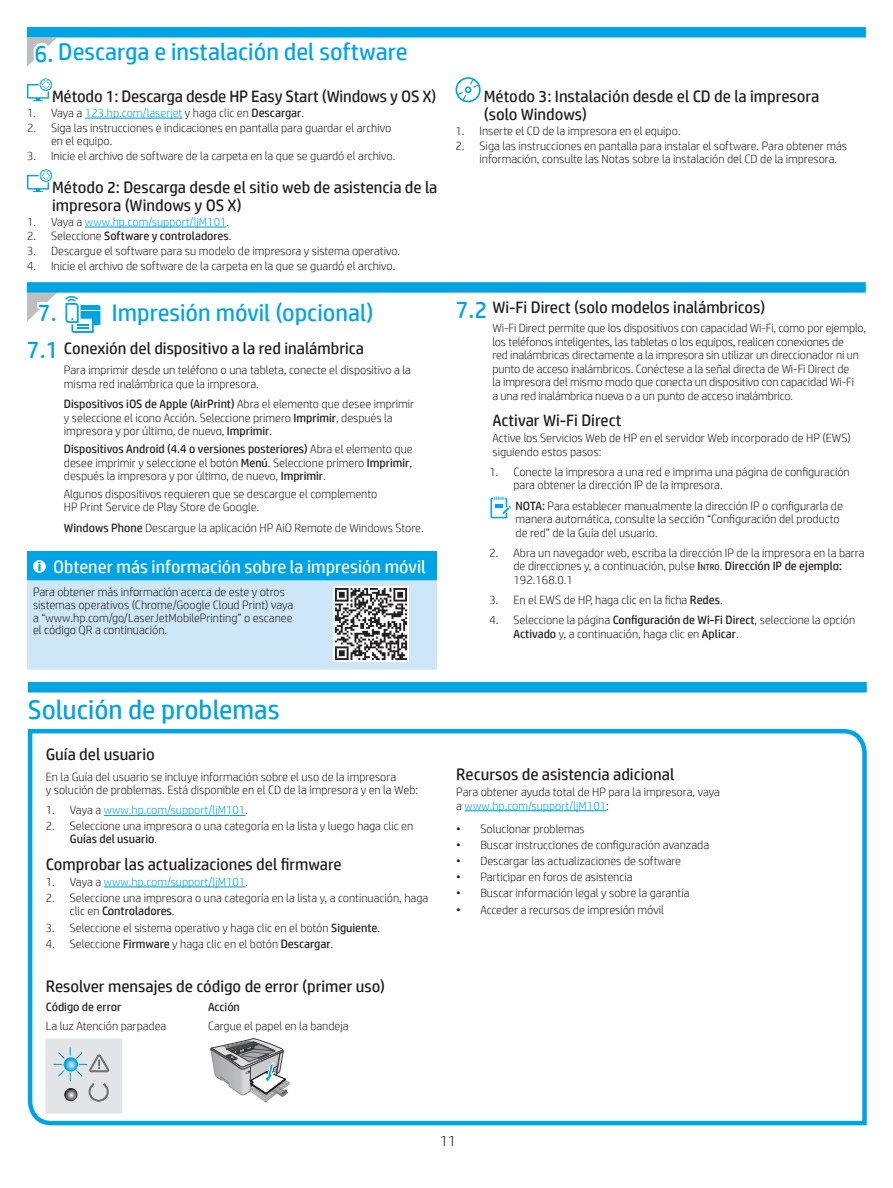
<style>
.page{position:relative;width:893px;height:1188px;background:#fff}
.page>*{position:absolute;margin:0;border:0;box-sizing:border-box;transform-origin:0 0}
.t1{font:27px "HP Simplified";color:#00a4e4}
.t2{font:24px "HP Simplified";color:#00a4e4}
.t3{font:18px "HP Simplified";color:#fff}
.t4{font:16.5px/18px "HP Simplified";color:#231f20}
.t5{font:300 15px "HP Simplified";color:#231f20}
.t6{font:300 12px/13.5px "HP Simplified";color:#231f20}
.t7{font:300 12px "HP Simplified";color:#00a4e4}
.t8{font:12px "HP Simplified";color:#231f20}
.s1{color:#00a4e4}
.s2{font-weight:400}
.s3{color:#231f20}
.s4{font-weight:300}
.s5{font-weight:400;font-size:8.4px}
</style>
<div class="page">
<div style="left:27px;top:282px;width:838px;height:11px;background:#00a4e4"></div>
<div style="left:27px;top:27px;width:838px;height:11px;background:#00a4e4"></div>
<svg style="left:27px;top:37px;width:31px;height:30px"></svg>
<hr style="left:85px;top:118px;width:97px;height:1px;background:#00a4e4">
<hr style="left:85px;top:227px;width:141px;height:1px;background:#00a4e4">
<svg style="left:27px;top:78px;width:25px;height:23px"></svg>
<svg style="left:27px;top:169px;width:25px;height:23px"></svg>
<svg style="left:455px;top:77px;width:25px;height:25px"></svg>
<svg style="left:27px;top:292px;width:73px;height:41px"></svg>
<svg style="left:490px;top:497px;width:20px;height:21px"></svg>
<div style="left:27px;top:551px;width:409px;height:29px;background:#00a4e4"></div>
<div style="left:27px;top:580px;width:409px;height:90px;background:#cde7f8"></div>
<svg style="left:33px;top:560px;width:13px;height:13px"></svg>
<img style="left:333px;top:586px;width:75px;height:76px">
<div style="left:28px;top:682px;width:838px;height:11px;background:#00a4e4"></div>
<svg style="left:27px;top:728px;width:840px;height:398px"></svg>
<svg style="left:210px;top:1039px;width:79px;height:63px"></svg>
<svg style="left:45px;top:1038px;width:77px;height:76px;background:#d4dbde"></svg>
<h2 class="t2" style="left:34px;top:36px;width:374px">6. Descarga e instalación del software</h2>
<h3 class="t4" style="left:52px;top:87px;width:386px">Método 1: Descarga desde HP Easy Start (Windows y OS X)</h3>
<p class="t6" style="left:27px;top:106px;width:278px">1. Vaya a <span class="s1">123.hp.com/laserjet</span> y haga clic en <span class="s2">Descargar</span>.</p>
<p class="t6" style="left:51px;top:120px;width:341px;text-indent:-24px">2. Siga las instrucciones e indicaciones en pantalla para guardar el archivo en el equipo.</p>
<p class="t6" style="left:27px;top:148px;width:369px">3. Inicie el archivo de software de la carpeta en la que se guardó el archivo.</p>
<h3 class="t4" style="left:52px;top:178px;width:386px">Método 2: Descarga desde el sitio web de asistencia de la impresora (Windows y OS X)</h3>
<p class="t7" style="left:27px;top:214px;width:204px"><span class="s3">1. Vaya a</span> www.hp.com/support/ljM101<span class="s3">.</span></p>
<p class="t8" style="left:27px;top:228px;width:206px"><span class="s4">2. Seleccione</span> Software y controladores<span class="s4">.</span></p>
<p class="t6" style="left:27px;top:244px;width:374px">3. Descargue el software para su modelo de impresora y sistema operativo.</p>
<p class="t6" style="left:27px;top:258px;width:369px">4. Inicie el archivo de software de la carpeta en la que se guardó el archivo.</p>
<h3 class="t4" style="left:483px;top:87px;width:337px">Método 3: Instalación desde el CD de la impresora (solo Windows)</h3>
<p class="t6" style="left:455px;top:124px;width:226px">1. Inserte el CD de la impresora en el equipo.</p>
<p class="t6" style="left:479px;top:138px;width:369px;text-indent:-24px">2. Siga las instrucciones en pantalla para instalar el software. Para obtener más información, consulte las Notas sobre la instalación del CD de la impresora.</p>
<h2 class="t2" style="left:38px;top:297px;width:337px">7. Impresión móvil (opcional)</h2>
<h3 class="t4" style="left:492px;top:298px;width:274px">Wi-Fi Direct (solo modelos inalámbricos)</h3>
<p class="t6" style="left:492px;top:321px;width:375px">Wi-Fi Direct permite que los dispositivos con capacidad Wi-Fi, como por ejemplo, los teléfonos inteligentes, las tabletas o los equipos, realicen conexiones de<br>red inalámbricas directamente a la impresora sin utilizar un direccionador ni un punto de acceso inalámbricos. Conéctese a la señal directa de Wi-Fi Direct de<br>la impresora del mismo modo que conecta un dispositivo con capacidad Wi-Fi<br>a una red inalámbrica nueva o a un punto de acceso inalámbrico.</p>
<h3 class="t4" style="left:492px;top:411px;width:130px">Activar Wi-Fi Direct</h3>
<p class="t6" style="left:492px;top:431px;width:359px">Active los Servicios Web de HP en el servidor Web incorporado de HP (EWS) siguiendo estos pasos:</p>
<p class="t6" style="left:513px;top:465px;width:337px;text-indent:-24px">1. Conecte la impresora a una red e imprima una página de configuración para obtener la dirección IP de la impresora.</p>
<p class="t6" style="left:515px;top:498px;width:328px"><span class="s2">NOTA:</span> Para establecer manualmente la dirección IP o configurarla de manera automática, consulte la sección “Configuración del producto de red” de la Guía del usuario.</p>
<p class="t6" style="left:513px;top:546px;width:352px;text-indent:-24px">2. Abra un navegador web, escriba la dirección IP de la impresora en la barra de direcciones y, a continuación, pulse <span class="s2">I</span><span class="s5">NTRO</span>. <span class="s2">Dirección IP de ejemplo:<br></span>192.168.0.1</p>
<p class="t6" style="left:489px;top:593px;width:235px">3. En el EWS de HP, haga clic en la ficha <span class="s2">Redes</span>.</p>
<p class="t6" style="left:513px;top:613px;width:343px;text-indent:-24px">4. Seleccione la página <span class="s2">Configuración de Wi-Fi Direct</span>, seleccione la opción<br><span class="s2">Activado</span> y, a continuación, haga clic en <span class="s2">Aplicar</span>.</p>
<h2 class="t2" style="left:455px;top:294px;width:33px">7.2</h2>
<h2 class="t2" style="left:27px;top:334px;width:33px">7.1</h2>
<h3 class="t4" style="left:64px;top:339px;width:301px">Conexión del dispositivo a la red inalámbrica</h3>
<p class="t6" style="left:64px;top:363px;width:348px">Para imprimir desde un teléfono o una tableta, conecte el dispositivo a la misma red inalámbrica que la impresora.</p>
<p class="t6" style="left:64px;top:397px;width:351px"><span class="s2">Dispositivos iOS de Apple (AirPrint)</span> Abra el elemento que desee imprimir y seleccione el icono Acción. Seleccione primero <span class="s2">Imprimir</span>, después la impresora y por último, de nuevo, <span class="s2">Imprimir</span>.</p>
<p class="t6" style="left:64px;top:442px;width:350px;text-align:justify"><span class="s2">Dispositivos Android (4.4 o versiones posteriores)</span> Abra el elemento que desee imprimir y seleccione el botón <span class="s2">Menú</span>. Seleccione primero <span class="s2">Imprimir</span>, después la impresora y por último, de nuevo, <span class="s2">Imprimir</span>.</p>
<p class="t6" style="left:64px;top:487px;width:315px">Algunos dispositivos requieren que se descargue el complemento<br>HP Print Service de Play Store de Google.</p>
<p class="t6" style="left:64px;top:521px;width:361px"><span class="s2">Windows Phone</span> Descargue la aplicación HP AiO Remote de Windows Store.</p>
<h3 class="t3" style="left:53px;top:555px;width:374px">Obtener más información sobre la impresión móvil</h3>
<p class="t6" style="left:33px;top:585px;width:262px;line-height:12.8px">Para obtener más información acerca de este y otros sistemas operativos (Chrome/Google Cloud Print) vaya a “www.hp.com/go/LaserJetMobilePrinting” o escanee el código QR a continuación.</p>
<h1 class="t1" style="left:28px;top:692px;width:253px">Solución de problemas</h1>
<h3 class="t4" style="left:46px;top:745px;width:110px">Guía del usuario</h3>
<p class="t6" style="left:46px;top:769px;width:373px">En la Guía del usuario se incluye información sobre el uso de la impresora<br>y solución de problemas. Está disponible en el CD de la impresora y en la Web:</p>
<p class="t7" style="left:46px;top:802px;width:204px"><span class="s3">1. Vaya a</span> www.hp.com/support/ljM101<span class="s3">.</span></p>
<p class="t6" style="left:70px;top:819px;width:345px;text-indent:-24px">2. Seleccione una impresora o una categoría en la lista y luego haga clic en<br><span class="s2">Guías del usuario</span>.</p>
<h3 class="t4" style="left:46px;top:855px;width:297px">Comprobar las actualizaciones del firmware</h3>
<p class="t7" style="left:46px;top:874px;width:204px"><span class="s3">1. Vaya a</span> www.hp.com/support/ljM101<span class="s3">.</span></p>
<p class="t6" style="left:70px;top:891px;width:360px;text-indent:-24px">2. Seleccione una impresora o una categoría en la lista y, a continuación, haga clic en <span class="s2">Controladores</span>.</p>
<p class="t6" style="left:46px;top:920px;width:336px">3. Seleccione el sistema operativo y haga clic en el botón <span class="s2">Siguiente</span>.</p>
<p class="t6" style="left:46px;top:937px;width:289px">4. Seleccione <span class="s2">Firmware</span> y haga clic en el botón <span class="s2">Descargar</span>.</p>
<h3 class="t4" style="left:46px;top:977px;width:341px">Resolver mensajes de código de error (primer uso)</h3>
<p class="t8" style="left:46px;top:999px;width:77px">Código de error</p>
<p class="t8" style="left:208px;top:999px;width:33px">Acción</p>
<p class="t6" style="left:46px;top:1018px;width:122px">La luz Atención parpadea</p>
<p class="t6" style="left:208px;top:1018px;width:142px">Cargue el papel en la bandeja</p>
<h3 class="t4" style="left:456px;top:765px;width:219px">Recursos de asistencia adicional</h3>
<p class="t6" style="left:456px;top:785px;width:265px">Para obtener ayuda total de HP para la impresora, vaya a <span class="s1">www.hp.com/support/ljM101</span>:</p>
<p class="t6" style="left:456px;top:821px;width:130px">• Solucionar problemas</p>
<p class="t6" style="left:456px;top:837px;width:254px">• Buscar instrucciones de configuración avanzada</p>
<p class="t6" style="left:456px;top:854px;width:226px">• Descargar las actualizaciones de software</p>
<p class="t6" style="left:456px;top:870px;width:178px">• Participar en foros de asistencia</p>
<p class="t6" style="left:456px;top:886px;width:235px">• Buscar información legal y sobre la garantía</p>
<p class="t6" style="left:456px;top:902px;width:209px">• Acceder a recursos de impresión móvil</p>
<p class="t5" style="left:440px;top:1131px;width:18px">11</p>
</div>
